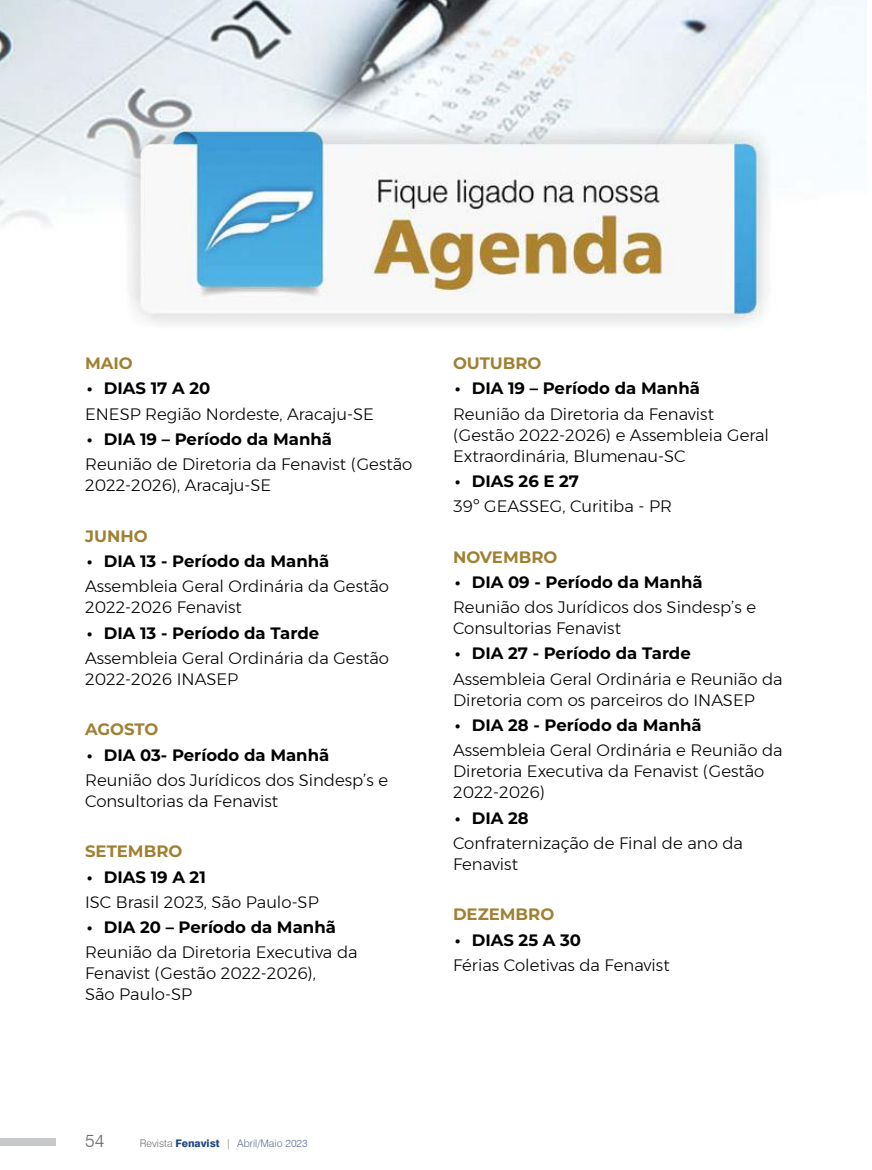
<style>
.page{position:relative;width:872px;height:1170px;background:#fff}
.page>*{position:absolute;margin:0;border:0;box-sizing:border-box;transform-origin:0 0}
.t1{font:300 18px "Swiss 721 BT";color:#6d6e70}
.t2{font:300 16.5px/21px "Montserrat";color:#000}
.t3{font:700 16.5px "Montserrat";color:#000}
.t4{font:700 16.5px "Montserrat";color:#a08133}
.t5{font:300 10.5px "Swiss 721 BT";color:#5f6d97}
.s1{color:#6d6e70}
.s2{font-weight:800;color:#1e497d}
</style>
<div class="page">
<div style="left:0;top:1138px;width:55px;height:7px;background:#c6c8ca"></div>
<img style="left:0;top:0;width:866px;height:328px">
<p class="t4" style="left:85px;top:351px;width:49px">MAIO</p>
<p class="t3" style="left:87px;top:376px;width:125px">• DIAS 17 A 20</p>
<p class="t2" style="left:85px;top:403px;width:290px">ENESP Região Nordeste, Aracaju-SE</p>
<p class="t3" style="left:87px;top:427px;width:247px">• DIA 19 – Período da Manhã</p>
<p class="t2" style="left:85px;top:453px;width:329px">Reunião de Diretoria da Fenavist (Gestão<br>2022-2026), Aracaju-SE</p>
<p class="t4" style="left:85px;top:524px;width:64px">JUNHO</p>
<p class="t3" style="left:87px;top:549px;width:244px">• DIA 13 - Período da Manhã</p>
<p class="t2" style="left:85px;top:575px;width:305px">Assembleia Geral Ordinária da Gestão<br>2022-2026 Fenavist</p>
<p class="t3" style="left:87px;top:620px;width:234px">• DIA 13 - Período da Tarde</p>
<p class="t2" style="left:85px;top:647px;width:305px">Assembleia Geral Ordinária da Gestão<br>2022-2026 INASEP</p>
<p class="t4" style="left:85px;top:717px;width:75px">AGOSTO</p>
<p class="t3" style="left:87px;top:742px;width:244px">• DIA 03- Período da Manhã</p>
<p class="t2" style="left:85px;top:769px;width:304px">Reunião dos Jurídicos dos Sindesp’s e<br>Consultorias da Fenavist</p>
<p class="t4" style="left:85px;top:839px;width:99px">SETEMBRO</p>
<p class="t3" style="left:87px;top:864px;width:121px">• DIAS 19 A 21</p>
<p class="t2" style="left:85px;top:891px;width:235px">ISC Brasil 2023, São Paulo-SP</p>
<p class="t3" style="left:87px;top:915px;width:251px">• DIA 20 – Período da Manhã</p>
<p class="t2" style="left:85px;top:941px;width:274px">Reunião da Diretoria Executiva da<br>Fenavist (Gestão 2022-2026),<br>São Paulo-SP</p>
<p class="t4" style="left:453px;top:351px;width:90px">OUTUBRO</p>
<p class="t3" style="left:455px;top:376px;width:247px">• DIA 19 – Período da Manhã</p>
<p class="t2" style="left:453px;top:403px;width:317px">Reunião da Diretoria da Fenavist (Gestão 2022-2026) e Assembleia Geral<br>Extraordinária, Blumenau-SC</p>
<p class="t3" style="left:455px;top:469px;width:126px">• DIAS 26 E 27</p>
<p class="t2" style="left:453px;top:495px;width:220px">39º GEASSEG, Curitiba - PR</p>
<p class="t4" style="left:453px;top:545px;width:106px">NOVEMBRO</p>
<p class="t3" style="left:455px;top:570px;width:249px">• DIA 09 - Período da Manhã</p>
<p class="t2" style="left:453px;top:596px;width:304px">Reunião dos Jurídicos dos Sindesp’s e<br>Consultorias Fenavist</p>
<p class="t3" style="left:455px;top:641px;width:238px">• DIA 27 - Período da Tarde</p>
<p class="t2" style="left:453px;top:668px;width:331px">Assembleia Geral Ordinária e Reunião da<br>Diretoria com os parceiros do INASEP</p>
<p class="t3" style="left:455px;top:713px;width:248px">• DIA 28 - Período da Manhã</p>
<p class="t2" style="left:453px;top:739px;width:331px">Assembleia Geral Ordinária e Reunião da<br>Diretoria Executiva da Fenavist (Gestão<br>2022-2026)</p>
<p class="t3" style="left:455px;top:805px;width:75px">• DIA 28</p>
<p class="t2" style="left:453px;top:832px;width:291px">Confraternização de Final de ano da<br>Fenavist</p>
<p class="t4" style="left:453px;top:902px;width:103px">DEZEMBRO</p>
<p class="t3" style="left:455px;top:927px;width:128px">• DIAS 25 A 30</p>
<p class="t2" style="left:453px;top:954px;width:218px">Férias Coletivas da Fenavist</p>
<p class="t1" style="left:85px;top:1128px;width:21px">54</p>
<p class="t5" style="left:140px;top:1136px;width:169px"><span class="s1">Revista</span> <span class="s2">Fenavist</span> <span class="s1">|</span> Abril/Maio 2023</p>
</div>
